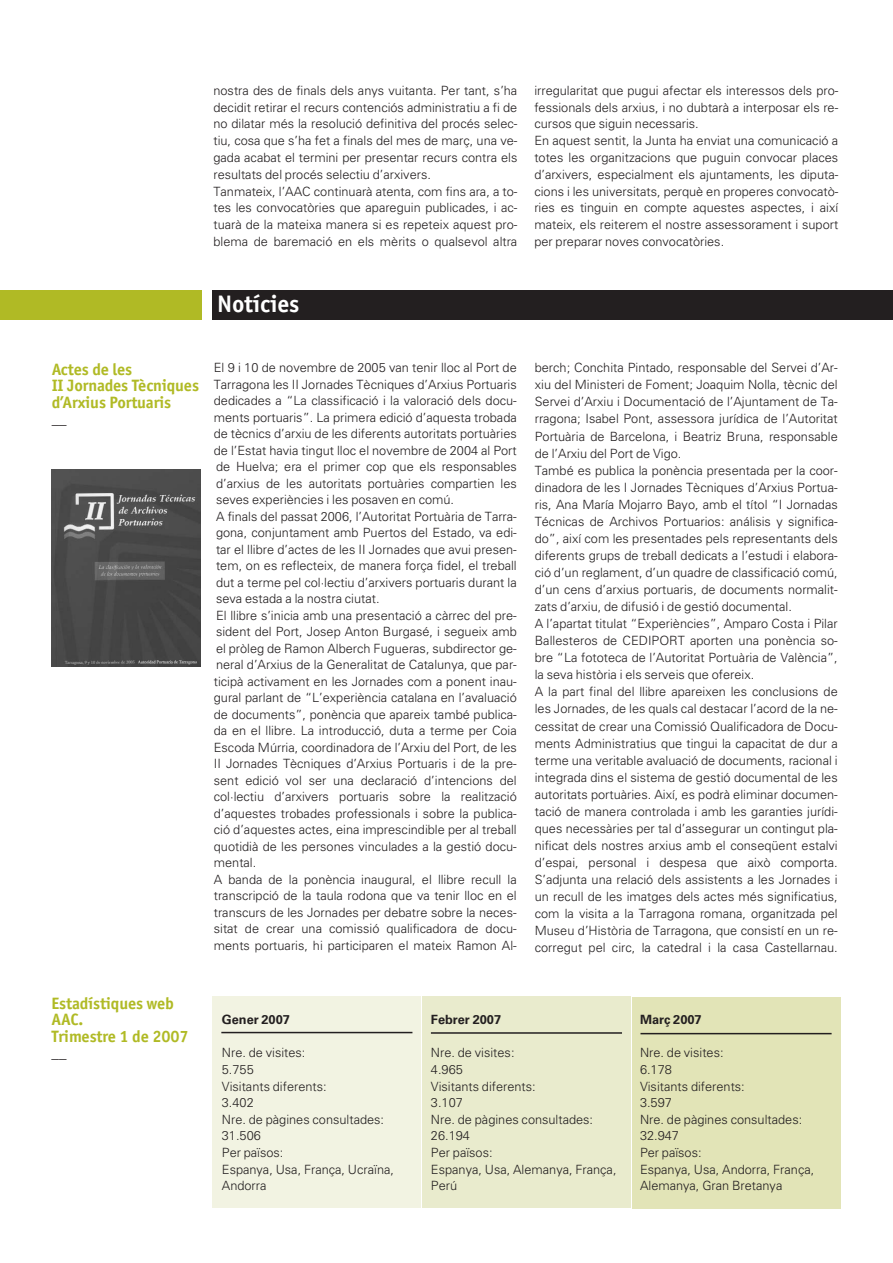
<style>
.page{position:relative;width:893px;height:1263px;background:#fff}
.page>*{position:absolute;margin:0;border:0;box-sizing:border-box;transform-origin:0 0}
.t1{font:700 24px "Officina Sans Std";letter-spacing:-.01em;color:#fff}
.t2{font:700 16.5px/16.5px "Officina Sans Std";letter-spacing:-.01em;color:#b0ba25}
.t3{font:15px "Univers LT Std";color:#231f20}
.t4{font:300 12.75px/16.5px "Univers LT Std";color:#231f20}
.t5{font:700 12.75px "Univers LT Std";color:#231f20}
</style>
<div class="page">
<div style="left:213px;top:290px;width:680px;height:29px;background:#231f20"></div>
<div style="left:0;top:290px;width:202px;height:29px;background:#b0ba25"></div>
<hr style="left:0;top:784px;width:1px;height:30px;background:#231f20">
<img style="left:51px;top:470px;width:149px;height:196px">
<div style="left:212px;top:996px;width:208px;height:212px;background:#f2f3e2"></div>
<div style="left:423px;top:996px;width:208px;height:212px;background:#e9ebcd"></div>
<div style="left:633px;top:997px;width:208px;height:212px;background:#e2e4b7"></div>
<hr style="left:221px;top:1032px;width:191px;height:1px;background:#231f20">
<hr style="left:431px;top:1032px;width:191px;height:2px;background:#231f20">
<hr style="left:640px;top:1033px;width:192px;height:1px;background:#231f20">
<p class="t4" style="left:213px;top:83px;width:305px">nostra des de finals dels anys vuitanta. Per tant, s’ha decidit retirar el recurs contenciós administratiu a fi de no dilatar més la resolució definitiva del procés selec&shy;tiu, cosa que s’ha fet a finals del mes de març, una ve&shy;gada acabat el termini per presentar recurs contra els resultats del procés selectiu d’arxivers.<br>Tanmateix, l’AAC continuarà atenta, com fins ara, a to&shy;tes les convocatòries que apareguin publicades, i ac&shy;tuarà de la mateixa manera si es repeteix aquest pro&shy;blema de baremació en els mèrits o qualsevol altra</p>
<p class="t4" style="left:534px;top:83px;width:305px">irregularitat que pugui afectar els interessos dels pro&shy;fessionals dels arxius, i no dubtarà a interposar els re&shy;cursos que siguin necessaris.<br>En aquest sentit, la Junta ha enviat una comunicació a totes les organitzacions que puguin convocar places d’arxivers, especialment els ajuntaments, les diputa&shy;cions i les universitats, perquè en properes convocatò&shy;ries es tinguin en compte aquestes aspectes, i així mateix, els reiterem el nostre assessorament i suport per preparar noves convocatòries.</p>
<h1 class="t1" style="left:217px;top:295px;width:84px">Notícies</h1>
<p class="t2" style="left:52px;top:362px;width:149px">Actes de les<br>II Jornades Tècniques d’Arxius Portuaris</p>
<p class="t3" style="left:52px;top:413px;width:16px">__</p>
<p class="t4" style="left:214px;top:361px;width:304px">El 9 i 10 de novembre de 2005 van tenir lloc al Port de Tarragona les II Jornades Tècniques d’Arxius Portuaris dedicades a “La classificació i la valoració dels docu&shy;ments portuaris”. La primera edició d’aquesta trobada de tècnics d’arxiu de les diferents autoritats portuàries de l’Estat havia tingut lloc el novembre de 2004 al Port de Huelva; era el primer cop que els responsables d’arxius de les autoritats portuàries compartien les seves experiències i les posaven en comú.<br>A finals del passat 2006, l’Autoritat Portuària de Tarra&shy;gona, conjuntament amb Puertos del Estado, va edi&shy;tar el llibre d’actes de les II Jornades que avui presen&shy;tem, on es reflecteix, de manera força fidel, el treball dut a terme pel col·lectiu d’arxivers portuaris durant la seva estada a la nostra ciutat.<br>El llibre s’inicia amb una presentació a càrrec del pre&shy;sident del Port, Josep Anton Burgasé, i segueix amb el pròleg de Ramon Alberch Fugueras, subdirector ge&shy;neral d’Arxius de la Generalitat de Catalunya, que par&shy;ticipà activament en les Jornades com a ponent inau&shy;gural parlant de “L’experiència catalana en l’avaluació de documents”, ponència que apareix també publica&shy;da en el llibre. La introducció, duta a terme per Coia Escoda Múrria, coordinadora de l’Arxiu del Port, de les II Jornades Tècniques d’Arxius Portuaris i de la pre&shy;sent edició vol ser una declaració d’intencions del col·lectiu d’arxivers portuaris sobre la realització d’aquestes trobades professionals i sobre la publica&shy;ció d’aquestes actes, eina imprescindible per al treball quotidià de les persones vinculades a la gestió docu&shy;mental.<br>A banda de la ponència inaugural, el llibre recull la transcripció de la taula rodona que va tenir lloc en el transcurs de les Jornades per debatre sobre la neces&shy;sitat de crear una comissió qualificadora de docu&shy;ments portuaris, hi participaren el mateix Ramon Al-</p>
<p class="t4" style="left:535px;top:360px;width:304px;line-height:17.1px">berch; Conchita Pintado, responsable del Servei d’Ar&shy;xiu del Ministeri de Foment; Joaquim Nolla, tècnic del Servei d’Arxiu i Documentació de l’Ajuntament de Ta&shy;rragona; Isabel Pont, assessora jurídica de l’Autoritat Portuària de Barcelona, i Beatriz Bruna, responsable de l’Arxiu del Port de Vigo.<br>També es publica la ponència presentada per la coor&shy;dinadora de les I Jornades Tècniques d’Arxius Portua&shy;ris, Ana María Mojarro Bayo, amb el títol “I Jornadas Técnicas de Archivos Portuarios: análisis y significa&shy;do”, així com les presentades pels representants dels diferents grups de treball dedicats a l’estudi i elabora&shy;ció d’un reglament, d’un quadre de classificació comú, d’un cens d’arxius portuaris, de documents normalit&shy;zats d’arxiu, de difusió i de gestió documental.<br>A l’apartat titulat “Experiències”, Amparo Costa i Pilar Ballesteros de CEDIPORT aporten una ponència so&shy;bre “La fototeca de l’Autoritat Portuària de València”, la seva història i els serveis que ofereix.<br>A la part final del llibre apareixen les conclusions de les Jornades, de les quals cal destacar l’acord de la ne&shy;cessitat de crear una Comissió Qualificadora de Docu&shy;ments Administratius que tingui la capacitat de dur a terme una veritable avaluació de documents, racional i integrada dins el sistema de gestió documental de les autoritats portuàries. Així, es podrà eliminar documen&shy;tació de manera controlada i amb les garanties jurídi&shy;ques necessàries per tal d’assegurar un contingut pla&shy;nificat dels nostres arxius amb el conseqüent estalvi d’espai, personal i despesa que això comporta.<br>S’adjunta una relació dels assistents a les Jornades i un recull de les imatges dels actes més significatius, com la visita a la Tarragona romana, organitzada pel Museu d’Història de Tarragona, que consistí en un re&shy;corregut pel circ, la catedral i la casa Castellarnau.</p>
<p class="t2" style="left:52px;top:996px;width:139px">Estadístiques web<br>AAC.<br>Trimestre 1 de 2007</p>
<p class="t3" style="left:52px;top:1047px;width:16px">__</p>
<p class="t5" style="left:222px;top:1015px;width:70px">Gener 2007</p>
<p class="t4" style="left:222px;top:1045px;width:174px">Nre. de visites:<br>5.755<br>Visitants diferents:<br>3.402<br>Nre. de pàgines consultades:<br>31.506<br>Per països:<br>Espanya, Usa, França, Ucraïna,<br>Andorra</p>
<p class="t5" style="left:431px;top:1015px;width:72px">Febrer 2007</p>
<p class="t4" style="left:431px;top:1045px;width:187px">Nre. de visites:<br>4.965<br>Visitants diferents:<br>3.107<br>Nre. de pàgines consultades:<br>26.194<br>Per països:<br>Espanya, Usa, Alemanya, França,<br>Perú</p>
<p class="t5" style="left:640px;top:1015px;width:63px">Març 2007</p>
<p class="t4" style="left:640px;top:1045px;width:176px">Nre. de visites:<br>6.178<br>Visitants diferents:<br>3.597<br>Nre. de pàgines consultades:<br>32.947<br>Per països:<br>Espanya, Usa, Andorra, França,<br>Alemanya, Gran Bretanya</p>
</div>
